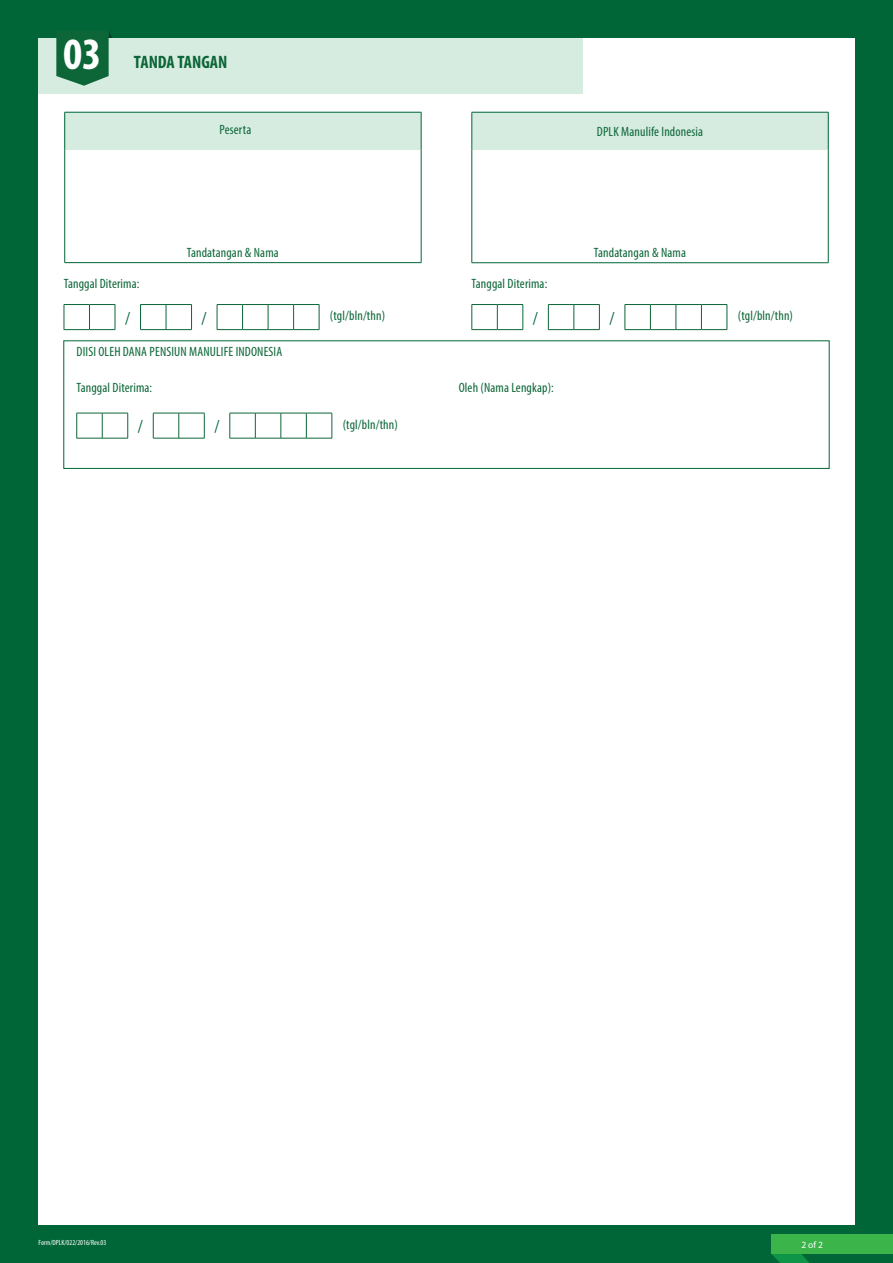
<style>
.page{position:relative;width:893px;height:1263px;background:#006637}
.page>*{position:absolute;margin:0;border:0;box-sizing:border-box;transform-origin:0 0}
.t1{font:700 condensed 45px "Myriad Pro";color:#fff}
.t2{font:700 condensed 18px "Myriad Pro";color:#0c6637}
.t3{font:18px "Minion Pro";color:#006637}
.t4{font:condensed 13.5px "Myriad Pro";letter-spacing:.01em;color:#0c6637}
.t5{font:9.45px "Myriad Pro";color:#fff}
.t6{font:condensed 7.5px "Myriad Pro";color:#fff}
</style>
<div class="page">
<div style="left:38px;top:38px;width:817px;height:1187px;background:#fff"></div>
<div style="left:771px;top:1234px;width:122px;height:20px;background:#3bb54a"></div>
<svg style="left:772px;top:1254px;width:37px;height:9px"></svg>
<div style="left:65px;top:112px;width:356px;height:37px;background:#d7ece1"></div>
<hr style="left:65px;top:112px;width:356px;height:1px;background:#006637">
<hr style="left:64px;top:112px;width:1px;height:37px;background:#006637">
<hr style="left:421px;top:112px;width:1px;height:37px;background:#006637">
<hr style="left:64px;top:149px;width:1px;height:113px;background:#006637">
<hr style="left:421px;top:149px;width:1px;height:113px;background:#006637">
<hr style="left:65px;top:262px;width:356px;height:1px;background:#006637">
<div style="left:472px;top:112px;width:356px;height:37px;background:#d7ece1"></div>
<hr style="left:472px;top:112px;width:356px;height:1px;background:#006637">
<hr style="left:472px;top:112px;width:1px;height:37px;background:#006637">
<hr style="left:828px;top:112px;width:1px;height:37px;background:#006637">
<hr style="left:472px;top:149px;width:1px;height:114px;background:#006637">
<hr style="left:828px;top:149px;width:1px;height:114px;background:#006637">
<hr style="left:472px;top:262px;width:356px;height:1px;background:#006637">
<svg style="left:64px;top:304px;width:52px;height:26px"></svg>
<svg style="left:140px;top:304px;width:52px;height:26px"></svg>
<svg style="left:217px;top:304px;width:103px;height:26px"></svg>
<div style="left:63px;top:340px;width:767px;height:129px;border:1px solid #006637"></div>
<svg style="left:76px;top:413px;width:52px;height:26px"></svg>
<svg style="left:153px;top:413px;width:52px;height:26px"></svg>
<svg style="left:230px;top:413px;width:103px;height:26px"></svg>
<svg style="left:472px;top:304px;width:52px;height:26px"></svg>
<svg style="left:548px;top:304px;width:52px;height:26px"></svg>
<svg style="left:625px;top:304px;width:103px;height:26px"></svg>
<div style="left:38px;top:38px;width:545px;height:56px;background:#d7ece1"></div>
<svg style="left:56px;top:31px;width:56px;height:55px"></svg>
<h1 class="t1" style="left:63px;top:26px;width:40px">03</h1>
<h2 class="t2" style="left:134px;top:51px;width:95px">TANDA TANGAN</h2>
<p class="t4" style="left:220px;top:122px;width:33px">Peserta</p>
<p class="t4" style="left:597px;top:123px;width:108px">DPLK Manulife Indonesia</p>
<p class="t4" style="left:187px;top:244px;width:93px">Tandatangan &amp; Nama</p>
<p class="t4" style="left:594px;top:244px;width:93px">Tandatangan &amp; Nama</p>
<p class="t4" style="left:64px;top:275px;width:77px">Tanggal Diterima:</p>
<p class="t4" style="left:472px;top:275px;width:77px">Tanggal Diterima:</p>
<h2 class="t3" style="left:125px;top:306px;width:7px">/</h2>
<h2 class="t3" style="left:201px;top:306px;width:7px">/</h2>
<p class="t4" style="left:330px;top:308px;width:57px">(tgl/bln/thn)</p>
<h2 class="t3" style="left:533px;top:306px;width:7px">/</h2>
<h2 class="t3" style="left:609px;top:306px;width:7px">/</h2>
<p class="t4" style="left:77px;top:343px;width:207px">DIISI OLEH DANA PENSIUN MANULIFE INDONESIA</p>
<p class="t4" style="left:77px;top:379px;width:77px">Tanggal Diterima:</p>
<p class="t4" style="left:459px;top:379px;width:97px">Oleh (Nama Lengkap):</p>
<h2 class="t3" style="left:138px;top:414px;width:7px">/</h2>
<h2 class="t3" style="left:214px;top:414px;width:7px">/</h2>
<p class="t4" style="left:343px;top:416px;width:57px">(tgl/bln/thn)</p>
<p class="t4" style="left:738px;top:308px;width:57px">(tgl/bln/thn)</p>
<p class="t6" style="left:39px;top:1238px;width:69px">Form/DPLK/022/2016/Rev.03</p>
<p class="t5" style="left:801px;top:1239px;width:23px">2 of 2</p>
</div>
